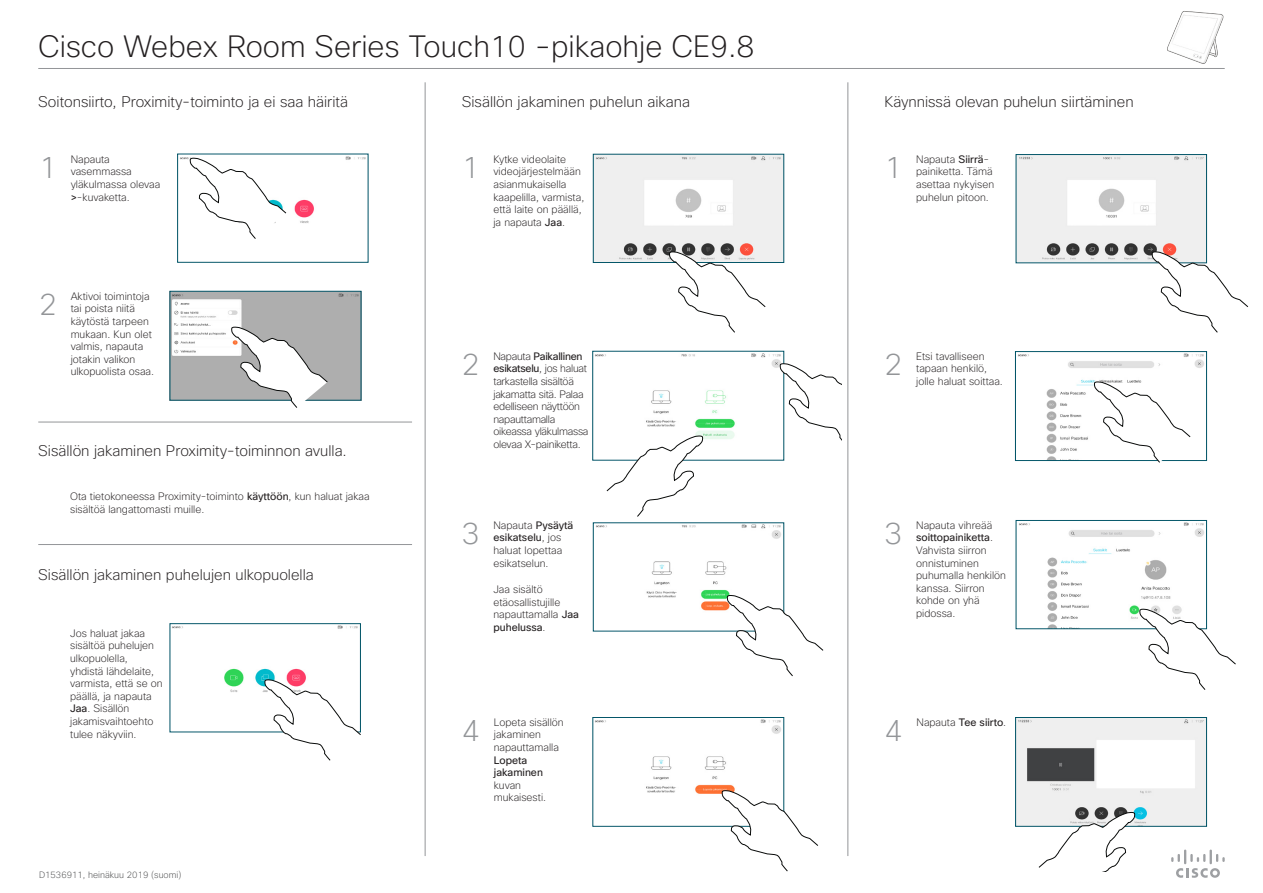
<style>
.page{position:relative;width:1263px;height:893px;background:#fff}
.page>*{position:absolute;margin:0;border:0;box-sizing:border-box;transform-origin:0 0}
.Subhead1{font:200 30px "Cisco Sans";color:#231f20}
.t1{font:200 30px "Cisco Sans";color:#939598}
.Subhead1-2{font:200 15px "Cisco Sans";color:#231f20}
.CartoonAnnotation{font:200 10.5px/12.6px "Cisco Sans";color:#231f20}
.CartoonAnnotation-2{font:200 10.5px/12.6px "Cisco Sans";letter-spacing:-.025em;color:#231f20}
.CartoonAnnotation-3{font:10.5px "Cisco Sans";color:#231f20}
.t2{font:200 9px "Cisco Sans";color:#4b4c4d}
.s1{font-weight:400}
.s2{font-weight:200}
</style>
<div class="page">
<img style="left:595px;top:353px;width:186px;height:87px">
<svg style="left:606px;top:435px;width:97px;height:82px"></svg>
<img style="left:180px;top:156px;width:186px;height:67px">
<img style="left:172px;top:626px;width:186px;height:66px">
<svg style="left:190px;top:157px;width:96px;height:82px"></svg>
<img style="left:172px;top:293px;width:187px;height:105px">
<div style="left:170px;top:291px;width:191px;height:109px;border:1px solid #005467"></div>
<svg style="left:231px;top:326px;width:97px;height:82px"></svg>
<svg style="left:264px;top:679px;width:97px;height:82px"></svg>
<img style="left:595px;top:719px;width:186px;height:76px">
<div style="left:593px;top:717px;width:191px;height:109px;border:1px solid #005467"></div>
<img style="left:595px;top:156px;width:187px;height:105px">
<div style="left:593px;top:154px;width:191px;height:109px;border:1px solid #005467"></div>
<svg style="left:669px;top:251px;width:97px;height:82px"></svg>
<svg style="left:722px;top:790px;width:96px;height:81px"></svg>
<img style="left:1017px;top:719px;width:187px;height:105px">
<div style="left:1015px;top:717px;width:191px;height:109px;border:1px solid #005467"></div>
<img style="left:1018px;top:156px;width:186px;height:105px">
<div style="left:1016px;top:154px;width:190px;height:109px;border:1px solid #005467"></div>
<svg style="left:1152px;top:251px;width:96px;height:82px"></svg>
<img style="left:1019px;top:522px;width:185px;height:105px">
<div style="left:1016px;top:520px;width:190px;height:109px;border:1px solid #005467"></div>
<svg style="left:1139px;top:608px;width:97px;height:82px"></svg>
<svg style="left:1038px;top:812px;width:97px;height:60px"></svg>
<img style="left:1018px;top:353px;width:186px;height:106px">
<div style="left:1015px;top:351px;width:191px;height:110px;border:1px solid #005467"></div>
<svg style="left:1094px;top:381px;width:96px;height:82px"></svg>
<hr style="left:425px;top:82px;width:1px;height:774px;background:#939598">
<svg style="left:1171px;top:849px;width:54px;height:29px"></svg>
<hr style="left:38px;top:68px;width:1187px;height:1px;background:#939598">
<hr style="left:38px;top:422px;width:374px;height:1px;background:#939598">
<hr style="left:38px;top:544px;width:374px;height:1px;background:#939598">
<svg style="left:673px;top:512px;width:86px;height:15px"></svg>
<img style="left:596px;top:525px;width:185px;height:86px">
<img style="left:1167px;top:11px;width:57px;height:53px">
<svg style="left:780px;top:363px;width:62px;height:81px"></svg>
<hr style="left:847px;top:82px;width:1px;height:774px;background:#939598">
<svg style="left:727px;top:595px;width:96px;height:81px"></svg>
<h1 class="Subhead1" style="left:38px;top:27px;width:718px">Cisco Webex Room Series Touch10 -pikaohje CE9.8</h1>
<h1 class="Subhead1-2" style="left:38px;top:92px;width:311px">Soitonsiirto, Proximity-toiminto ja ei saa häiritä</h1>
<h1 class="Subhead1-2" style="left:884px;top:92px;width:251px">Käynnissä olevan puhelun siirtäminen</h1>
<h1 class="Subhead1-2" style="left:462px;top:92px;width:230px">Sisällön jakaminen puhelun aikana</h1>
<p class="t1" style="left:39px;top:149px;width:20px">1</p>
<p class="CartoonAnnotation" style="left:71px;top:153px;width:91px">Napauta vasemmassa yläkulmassa olevaa <span class="s1">&gt;</span>-kuvaketta.</p>
<p class="t1" style="left:39px;top:286px;width:20px">2</p>
<p class="CartoonAnnotation" style="left:71px;top:290px;width:85px">Aktivoi toimintoja tai poista niitä käytöstä tarpeen mukaan. Kun olet valmis, napauta jotakin valikon ulkopuolista osaa.</p>
<h1 class="Subhead1-2" style="left:38px;top:441px;width:310px">Sisällön jakaminen Proximity-toiminnon avulla.</h1>
<p class="CartoonAnnotation" style="left:70px;top:490px;width:301px">Ota tietokoneessa Proximity-toiminto <span class="s1">käyttöön</span>, kun haluat jakaa sisältöä langattomasti muille.</p>
<h1 class="Subhead1-2" style="left:38px;top:565px;width:277px">Sisällön jakaminen puhelujen ulkopuolella</h1>
<p class="CartoonAnnotation" style="left:70px;top:627px;width:94px">Jos haluat jakaa sisältöä puhelujen ulkopuolella, yhdistä lähdelaite, varmista, että se on päällä, ja napauta<br><span class="s1">Jaa</span>. Sisällön jakamisvaihtoehto tulee näkyviin.</p>
<p class="t2" style="left:39px;top:869px;width:144px">D1536911, heinäkuu 2019 (suomi)</p>
<p class="t1" style="left:462px;top:149px;width:19px">1</p>
<p class="CartoonAnnotation" style="left:493px;top:153px;width:92px">Kytke videolaite videojärjestelmään asianmukaisella kaapelilla, varmista, että laite on päällä, ja napauta <span class="s1">Jaa</span>.</p>
<p class="t1" style="left:884px;top:149px;width:19px">1</p>
<p class="CartoonAnnotation" style="left:916px;top:153px;width:79px">Napauta <span class="s1">Siirrä&shy;</span>painiketta. Tämä asettaa nykyisen puhelun pitoon.</p>
<p class="t1" style="left:462px;top:346px;width:19px">2</p>
<p class="CartoonAnnotation-2" style="left:493px;top:350px;width:97px">Napauta <span class="s1">Paikallinen esikatselu</span>, jos haluat tarkastella sisältöä jakamatta sitä. Palaa edelliseen näyttöön napauttamalla oikeassa yläkulmassa olevaa X-painiketta.</p>
<p class="t1" style="left:884px;top:346px;width:19px">2</p>
<p class="CartoonAnnotation" style="left:916px;top:350px;width:88px">Etsi tavalliseen tapaan henkilö, jolle haluat soittaa.</p>
<p class="t1" style="left:462px;top:514px;width:19px">3</p>
<p class="CartoonAnnotation" style="left:493px;top:519px;width:81px">Napauta <span class="s1">Pysäytä esikatselu</span>, jos haluat lopettaa esikatselun.</p>
<p class="CartoonAnnotation" style="left:493px;top:583px;width:87px">Jaa sisältö etäosallistujille napauttamalla <span class="s1">Jaa puhelussa</span>.</p>
<p class="t1" style="left:884px;top:514px;width:19px">3</p>
<p class="CartoonAnnotation" style="left:916px;top:519px;width:91px">Napauta vihreää <span class="s1">soittopainiketta</span>.<br>Vahvista siirron onnistuminen puhumalla henkilön kanssa. Siirron kohde on yhä pidossa.</p>
<p class="t1" style="left:462px;top:711px;width:19px">4</p>
<p class="CartoonAnnotation-3" style="left:916px;top:715px;width:91px"><span class="s2">Napauta</span> Tee siirto<span class="s2">.</span></p>
<p class="CartoonAnnotation" style="left:494px;top:716px;width:71px">Lopeta sisällön jakaminen napauttamalla<br><span class="s1">Lopeta jakaminen </span>kuvan mukaisesti.</p>
<p class="t1" style="left:884px;top:711px;width:19px">4</p>
</div>
